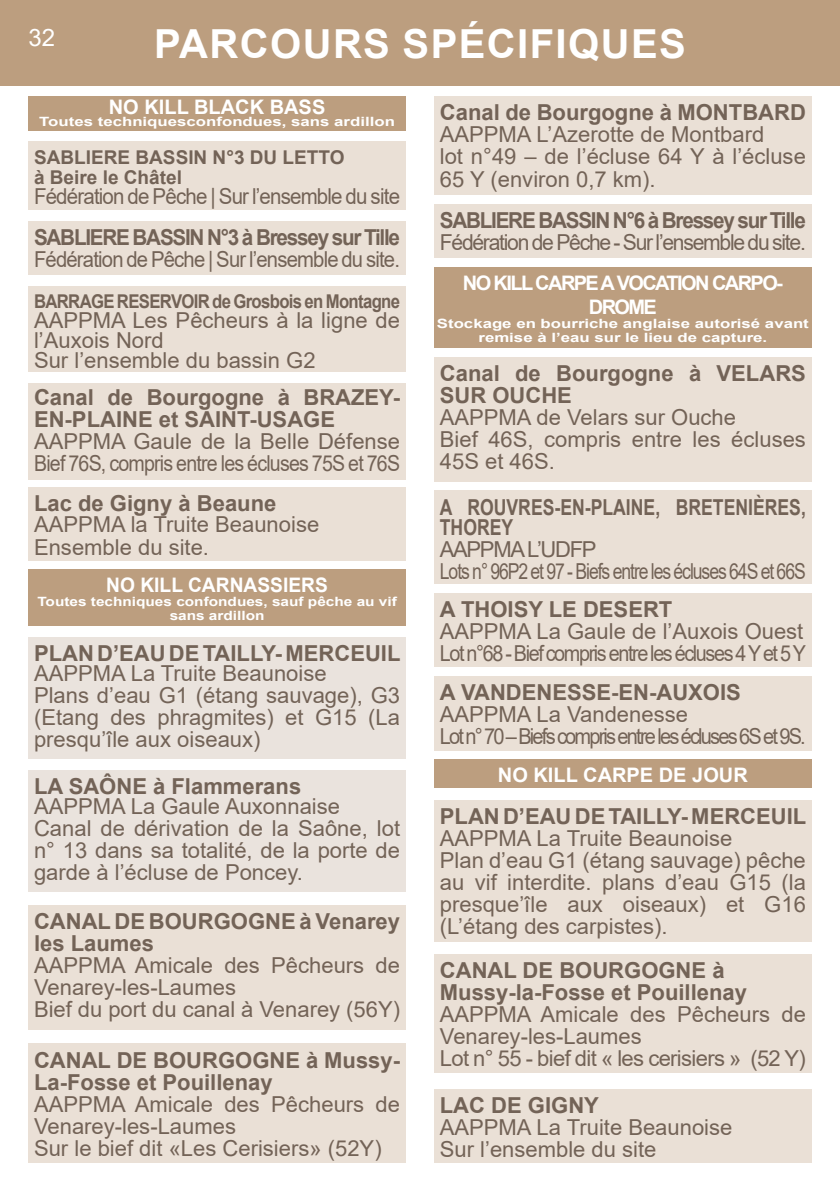
<style>
.page{position:relative;width:840px;height:1191px;background:#fff}
.page>*{position:absolute;margin:0;border:0;box-sizing:border-box;transform-origin:0 0}
.t1{font:700 40px "Arial";letter-spacing:.035em;color:#fff}
.t2{font:24px "Arial";color:#fff}
.t3{font:22px/22px "Arial";color:#736357}
.t4{font:700 22px/22px "Arial";color:#736357}
.t5{font:22px/22px "Arial";letter-spacing:-.07em;color:#736357}
.t6{font:700 22px "Arial";letter-spacing:-.06em;color:#736357;scale:.94 1}
.t7{font:22px/22px "Arial";letter-spacing:-.04em;color:#736357}
.t8{font:22px/22px "Arial";letter-spacing:-.09em;color:#736357}
.t9{font:22px/22px "Arial";letter-spacing:-.06em;color:#736357}
.t10{font:22px "Arial";letter-spacing:-.06em;color:#736357;scale:.96 1}
.t11{font:22px "Arial";letter-spacing:-.04em;color:#736357;scale:.92 1}
.t12{font:700 22px/20px "Arial";color:#736357;scale:.8 1}
.t13{font:22px "Arial";letter-spacing:-.04em;color:#736357;scale:.93 1}
.t14{font:700 20px "Arial";color:#fff}
.t15{font:700 20px/24px "Arial";letter-spacing:-.08em;color:#fff;text-align:center}
.t16{font:700 20px "Arial";color:#fff;scale:.96 1}
.t17{font:700 19px/20px "Arial";color:#736357}
.t18{font:700 19px "Arial";letter-spacing:-.04em;color:#736357;scale:.88 1}
.t19{font:700 12.8px/14px "Arial";color:#fff;text-align:center;scale:1.31 1}
.t20{font:700 12.8px/14px "Arial";color:#fff;text-align:center;scale:1.2 1}
</style>
<div class="page">
<div style="left:0;top:0;width:839px;height:85px;background:#bc9e7f"></div>
<div style="left:434px;top:759px;width:377px;height:29px;background:#bc9e7f"></div>
<div style="left:434px;top:267px;width:377px;height:81px;background:#bc9e7f"></div>
<div style="left:28px;top:569px;width:377px;height:57px;background:#bc9e7f"></div>
<div style="left:28px;top:487px;width:377px;height:74px;background:#eae0d6"></div>
<div style="left:434px;top:357px;width:377px;height:125px;background:#eae0d6"></div>
<div style="left:434px;top:96px;width:377px;height:99px;background:#eae0d6"></div>
<div style="left:28px;top:383px;width:377px;height:96px;background:#eae0d6"></div>
<div style="left:434px;top:800px;width:377px;height:142px;background:#eae0d6"></div>
<div style="left:434px;top:954px;width:377px;height:119px;background:#eae0d6"></div>
<div style="left:434px;top:1089px;width:377px;height:73px;background:#eae0d6"></div>
<div style="left:434px;top:491px;width:377px;height:93px;background:#eae0d6"></div>
<div style="left:434px;top:593px;width:377px;height:73px;background:#eae0d6"></div>
<div style="left:434px;top:675px;width:377px;height:75px;background:#eae0d6"></div>
<div style="left:434px;top:204px;width:377px;height:54px;background:#eae0d6"></div>
<div style="left:28px;top:1043px;width:377px;height:119px;background:#eae0d6"></div>
<div style="left:28px;top:905px;width:377px;height:124px;background:#eae0d6"></div>
<div style="left:28px;top:770px;width:377px;height:122px;background:#eae3dd"></div>
<div style="left:28px;top:637px;width:377px;height:122px;background:#eae3dd"></div>
<div style="left:28px;top:286px;width:377px;height:86px;background:#eae0d6"></div>
<div style="left:28px;top:221px;width:377px;height:54px;background:#eae0d6"></div>
<div style="left:28px;top:142px;width:377px;height:68px;background:#eae0d6"></div>
<div style="left:28px;top:96px;width:377px;height:34px;background:#bc9e7f"></div>
<p class="t2" style="left:28px;top:21px;width:28px">32</p>
<h1 class="t1" style="left:154px;top:16px;width:533px">PARCOURS SPÉCIFIQUES</h1>
<p class="t14" style="left:109px;top:93px;width:218px">NO KILL BLACK BASS</p>
<p class="t19" style="left:39px;top:115px;width:273px">Toutes techniquesconfondues, sans ardillon</p>
<p class="t4" style="left:439px;top:102px;width:367px">Canal de Bourgogne à MONTBARD</p>
<p class="t3" style="left:439px;top:124px;width:367px">AAPPMA L’Azerotte de Montbard<br>lot n°49 – de l’écluse 64 Y à l’écluse<br>65 Y (environ 0,7 km).</p>
<p class="t17" style="left:34px;top:147px;width:312px">SABLIERE BASSIN N°3 DU LETTO à Beire le Châtel</p>
<p class="t13" style="left:34px;top:181px;width:395px">Fédération de Pêche | Sur l’ensemble du site</p>
<p class="t6" style="left:34px;top:222px;width:390px">SABLIERE BASSIN N°3 à Bressey sur Tille</p>
<p class="t11" style="left:34px;top:244px;width:399px">Fédération de Pêche | Sur l’ensemble du site.</p>
<p class="t18" style="left:34px;top:288px;width:417px">BARRAGE RESERVOIR de Grosbois en Montagne</p>
<p class="t3" style="left:34px;top:310px;width:367px;line-height:20px">AAPPMA Les Pêcheurs à la ligne de l’Auxois Nord<br>Sur l’ensemble du bassin G2</p>
<p class="t4" style="left:34px;top:386px;width:367px">Canal de Bourgogne à BRAZEY-<br>EN-PLAINE et SAINT-USAGE</p>
<p class="t7" style="left:34px;top:430px;width:367px">AAPPMA Gaule de la Belle Défense<br>Bief 76S, compris entre les écluses 75S et 76S</p>
<p class="t4" style="left:34px;top:493px;width:244px">Lac de Gigny à Beaune</p>
<p class="t3" style="left:34px;top:513px;width:286px;line-height:23px">AAPPMA la Truite Beaunoise<br>Ensemble du site.</p>
<p class="t16" style="left:106px;top:570px;width:232px">NO KILL CARNASSIERS</p>
<p class="t20" style="left:37px;top:594px;width:301px">Toutes techniques confondues, sauf pêche au vif sans ardillon</p>
<p class="t4" style="left:34px;top:642px;width:368px">PLAN D’EAU DE TAILLY- MERCEUIL</p>
<p class="t3" style="left:34px;top:662px;width:367px">AAPPMA La Truite Beaunoise<br>Plans d’eau G1 (étang sauvage), G3 (Etang des phragmites) et G15 (La presqu’île aux oiseaux)</p>
<p class="t4" style="left:34px;top:775px;width:268px">LA SAÔNE à Flammerans</p>
<p class="t3" style="left:34px;top:795px;width:367px">AAPPMA La Gaule Auxonnaise<br>Canal de dérivation de la Saône, lot n° 13 dans sa totalité, de la porte de garde à l’écluse de Poncey.</p>
<p class="t4" style="left:34px;top:910px;width:367px">CANAL DE BOURGOGNE à Venarey les Laumes</p>
<p class="t3" style="left:34px;top:954px;width:367px">AAPPMA Amicale des Pêcheurs de<br>Venarey-les-Laumes<br>Bief du port du canal à Venarey (56Y)</p>
<p class="t4" style="left:34px;top:1049px;width:367px">CANAL DE BOURGOGNE à Mussy-<br>La-Fosse et Pouillenay</p>
<p class="t3" style="left:34px;top:1092px;width:367px">AAPPMA Amicale des Pêcheurs de<br>Venarey-les-Laumes<br>Sur le bief dit «Les Cerisiers» (52Y)</p>
<p class="t6" style="left:439px;top:205px;width:390px">SABLIERE BASSIN N°6 à Bressey sur Tille</p>
<p class="t10" style="left:439px;top:227px;width:382px">Fédération de Pêche - Sur l’ensemble du site.</p>
<p class="t15" style="left:462px;top:271px;width:321px">NO KILL CARPE A VOCATION CARPO-<br>DROME</p>
<p class="t19" style="left:436px;top:316px;width:285px">Stockage en bourriche anglaise autorisé avant remise à l’eau sur le lieu de capture.</p>
<p class="t4" style="left:439px;top:363px;width:367px">Canal de Bourgogne à VELARS<br>SUR OUCHE</p>
<p class="t3" style="left:439px;top:406px;width:367px">AAPPMA de Velars sur Ouche<br>Bief 46S, compris entre les écluses<br>45S et 46S.</p>
<p class="t12" style="left:439px;top:497px;width:459px">A ROUVRES-EN-PLAINE, BRETENIÈRES,<br>THOREY</p>
<p class="t9" style="left:439px;top:538px;width:367px">AAPPMA L’UDFP<br>Lots n° 96P2 et 97 - Biefs entre les écluses 64S et 66S</p>
<p class="t4" style="left:439px;top:598px;width:234px">A THOISY LE DESERT</p>
<p class="t5" style="left:439px;top:620px;width:367px">AAPPMA La Gaule de l’Auxois Ouest<br>Lot n°68 - Bief compris entre les écluses 4 Y et 5 Y</p>
<p class="t4" style="left:439px;top:681px;width:302px">A VANDENESSE-EN-AUXOIS</p>
<p class="t8" style="left:439px;top:703px;width:367px">AAPPMA La Vandenesse<br>Lot n° 70 – Biefs compris entre les écluses 6S et 9S.</p>
<p class="t14" style="left:497px;top:761px;width:251px">NO KILL CARPE DE JOUR</p>
<p class="t4" style="left:439px;top:805px;width:368px">PLAN D’EAU DE TAILLY- MERCEUIL</p>
<p class="t3" style="left:439px;top:827px;width:367px">AAPPMA La Truite Beaunoise<br>Plan d’eau G1 (étang sauvage) pêche au vif interdite. plans d’eau G15 (la presque’île aux oiseaux) et G16 (L’étang des carpistes).</p>
<p class="t4" style="left:439px;top:960px;width:308px">CANAL DE BOURGOGNE à<br>Mussy-la-Fosse et Pouillenay</p>
<p class="t3" style="left:439px;top:1003px;width:367px">AAPPMA Amicale des Pêcheurs de<br>Venarey-les-Laumes<br>Lot n° 55 - bief dit « les cerisiers » (52 Y)</p>
<p class="t4" style="left:439px;top:1094px;width:160px">LAC DE GIGNY</p>
<p class="t3" style="left:439px;top:1116px;width:294px">AAPPMA La Truite Beaunoise<br>Sur l’ensemble du site</p>
</div>
